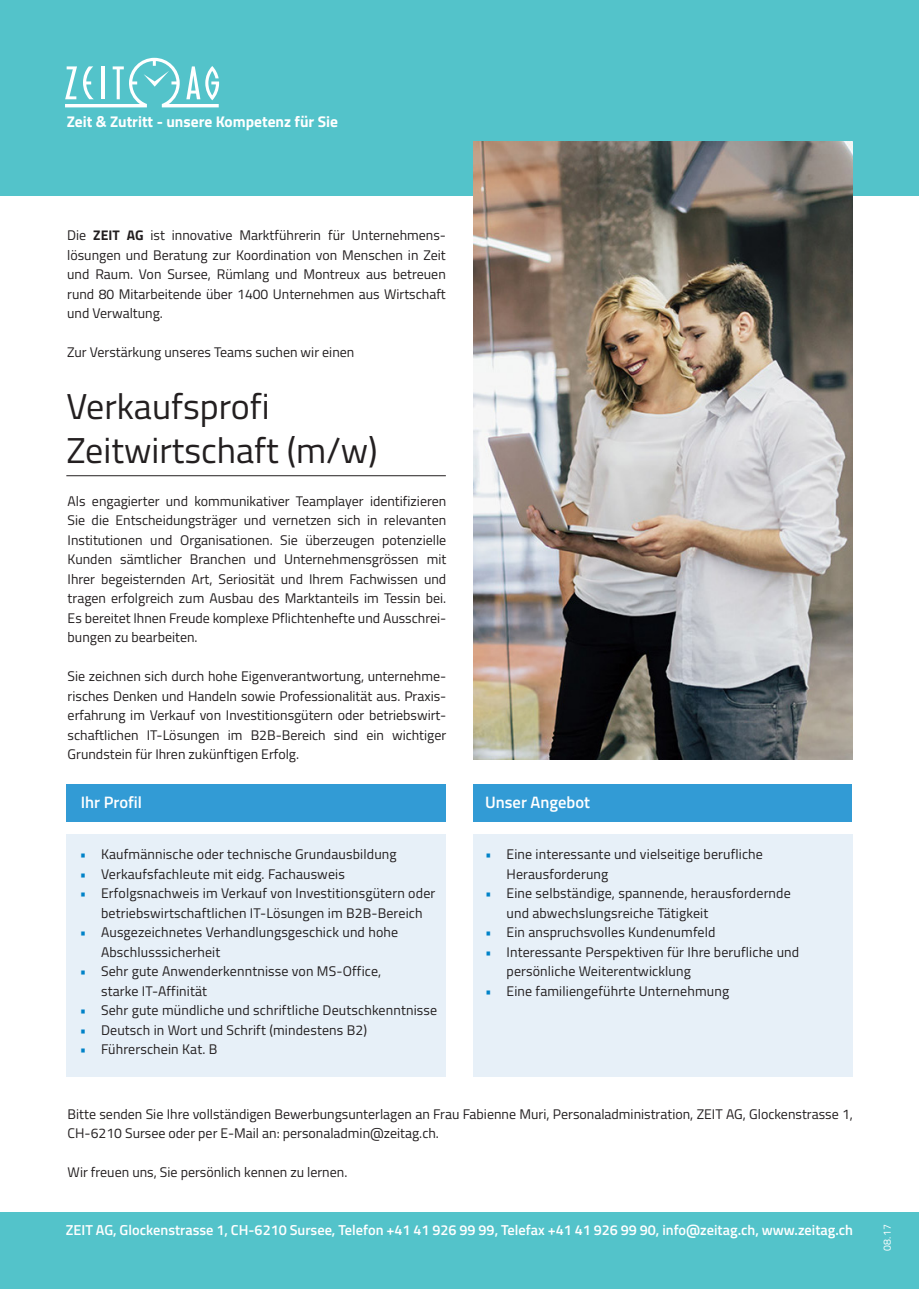
<style>
.page{position:relative;width:919px;height:1289px;background:#fff}
.page>*{position:absolute;margin:0;border:0;box-sizing:border-box;transform-origin:0 0}
.t1{font:36px/43.2px "Titillium";color:#231f20}
.t2{font:600 16.5px "Titillium";color:#fff}
.t3{font:700 15.45px "Titillium";color:#fff}
.t4{font:600 14.4px "Titillium";color:#fff}
.t5{font:13.95px/19.5px "Titillium";letter-spacing:.01em;color:#231f20}
.t6{font:10.5px "Titillium";color:#fff}
.s1{font-weight:700}
.s2{color:#0082c8}
</style>
<div class="page">
<div style="left:0;top:0;width:918px;height:196px;background:#53c3ca"></div>
<svg style="left:65px;top:58px;width:154px;height:49px"></svg>
<div style="left:0;top:1212px;width:918px;height:76px;background:#53c3ca"></div>
<hr style="left:66px;top:475px;width:380px;height:1px;background:#231f20">
<div style="left:67px;top:833px;width:379px;height:243px;background:#e7f0f8"></div>
<div style="left:473px;top:784px;width:379px;height:38px;background:#329bd5"></div>
<div style="left:67px;top:784px;width:379px;height:38px;background:#329bd5"></div>
<div style="left:473px;top:833px;width:380px;height:243px;background:#e7f0f8"></div>
<img style="left:473px;top:142px;width:379px;height:617px">
<p class="t3" style="left:67px;top:110px;width:273px">Zeit &amp; Zutritt - unsere Kompetenz für Sie</p>
<p class="t5" style="left:67px;top:225px;width:380px;text-align:justify">Die <span class="s1">ZEIT AG</span> ist innovative Marktführerin für Unternehmens&shy;lösungen und Beratung zur Koordination von Menschen in Zeit und Raum. Von Sursee, Rümlang und Montreux aus betreuen rund 80 Mitarbeitende über 1400 Unternehmen aus Wirtschaft und Verwaltung.</p>
<p class="t5" style="left:67px;top:342px;width:289px">Zur Verstärkung unseres Teams suchen wir einen</p>
<p class="t1" style="left:66px;top:383px;width:313px">Verkaufsprofi<br>Zeitwirtschaft (m/w)</p>
<p class="t5" style="left:68px;top:490px;width:380px;text-align:justify">Als engagierter und kommunikativer Teamplayer identifizieren Sie die Entscheidungsträger und vernetzen sich in relevanten Institutionen und Organisationen. Sie überzeugen potenzielle Kunden sämtlicher Branchen und Unternehmensgrössen mit Ihrer begeisternden Art, Seriosität und Ihrem Fachwissen und tragen erfolgreich zum Ausbau des Marktanteils im Tessin bei.<br>Es bereitet Ihnen Freude komplexe Pflichtenhefte und Ausschrei&shy;bungen zu bearbeiten.</p>
<p class="t5" style="left:68px;top:666px;width:380px;text-align:justify">Sie zeichnen sich durch hohe Eigenverantwortung, unternehme&shy;risches Denken und Handeln sowie Professionalität aus. Praxis&shy;erfahrung im Verkauf von Investitionsgütern oder betriebswirt&shy;schaftlichen IT-Lösungen im B2B-Bereich sind ein wichtiger Grundstein für Ihren zukünftigen Erfolg.</p>
<p class="t2" style="left:81px;top:790px;width:63px">Ihr Profil</p>
<p class="t2" style="left:485px;top:790px;width:106px">Unser Angebot</p>
<p class="t5" style="left:80px;top:843px;width:318px"><span class="s2">•</span> Kaufmännische oder technische Grundausbildung</p>
<p class="t5" style="left:80px;top:863px;width:266px"><span class="s2">•</span> Verkaufsfachleute mit eidg. Fachausweis</p>
<p class="t5" style="left:101px;top:882px;width:336px;text-indent:-21px"><span class="s2">•</span> Erfolgsnachweis im Verkauf von Investitionsgütern oder betriebswirtschaftlichen IT-Lösungen im B2B-Bereich</p>
<p class="t5" style="left:101px;top:921px;width:298px;text-indent:-21px"><span class="s2">•</span> Ausgezeichnetes Verhandlungsgeschick und hohe<br>Abschlusssicherheit</p>
<p class="t5" style="left:101px;top:960px;width:282px;text-indent:-21px"><span class="s2">•</span> Sehr gute Anwenderkenntnisse von MS-Office, starke IT-Affinität</p>
<p class="t5" style="left:80px;top:999px;width:359px"><span class="s2">•</span> Sehr gute mündliche und schriftliche Deutschkenntnisse</p>
<p class="t5" style="left:80px;top:1019px;width:289px"><span class="s2">•</span> Deutsch in Wort und Schrift (mindestens B2)</p>
<p class="t5" style="left:80px;top:1038px;width:139px"><span class="s2">•</span> Führerschein Kat. B</p>
<p class="t5" style="left:506px;top:843px;width:258px;text-indent:-21px"><span class="s2">•</span> Eine interessante und vielseitige berufliche<br>Herausforderung</p>
<p class="t5" style="left:506px;top:882px;width:286px;text-indent:-21px"><span class="s2">•</span> Eine selbständige, spannende, herausfordernde und abwechslungsreiche Tätigkeit</p>
<p class="t5" style="left:485px;top:921px;width:232px"><span class="s2">•</span> Ein anspruchsvolles Kundenumfeld</p>
<p class="t5" style="left:506px;top:941px;width:294px;text-indent:-21px"><span class="s2">•</span> Interessante Perspektiven für Ihre berufliche und persönliche Weiterentwicklung</p>
<p class="t5" style="left:485px;top:980px;width:245px"><span class="s2">•</span> Eine familiengeführte Unternehmung</p>
<p class="t5" style="left:68px;top:1103px;width:786px">Bitte senden Sie Ihre vollständigen Bewerbungsunterlagen an Frau Fabienne Muri, Personaladministration, ZEIT AG, Glockenstrasse 1,<br>CH-6210 Sursee oder per E-Mail an: personaladmin@zeitag.ch.</p>
<p class="t5" style="left:68px;top:1161px;width:281px">Wir freuen uns, Sie persönlich kennen zu lernen.</p>
<p class="t4" style="left:66px;top:1219px;width:788px">ZEIT AG, Glockenstrasse 1, CH-6210 Sursee, Telefon +41 41 926 99 99, Telefax +41 41 926 99 90, info@zeitag.ch, www.zeitag.ch</p>
<p class="t6" style="left:879px;top:1250px;width:28px;rotate:-90deg">08.17</p>
</div>
